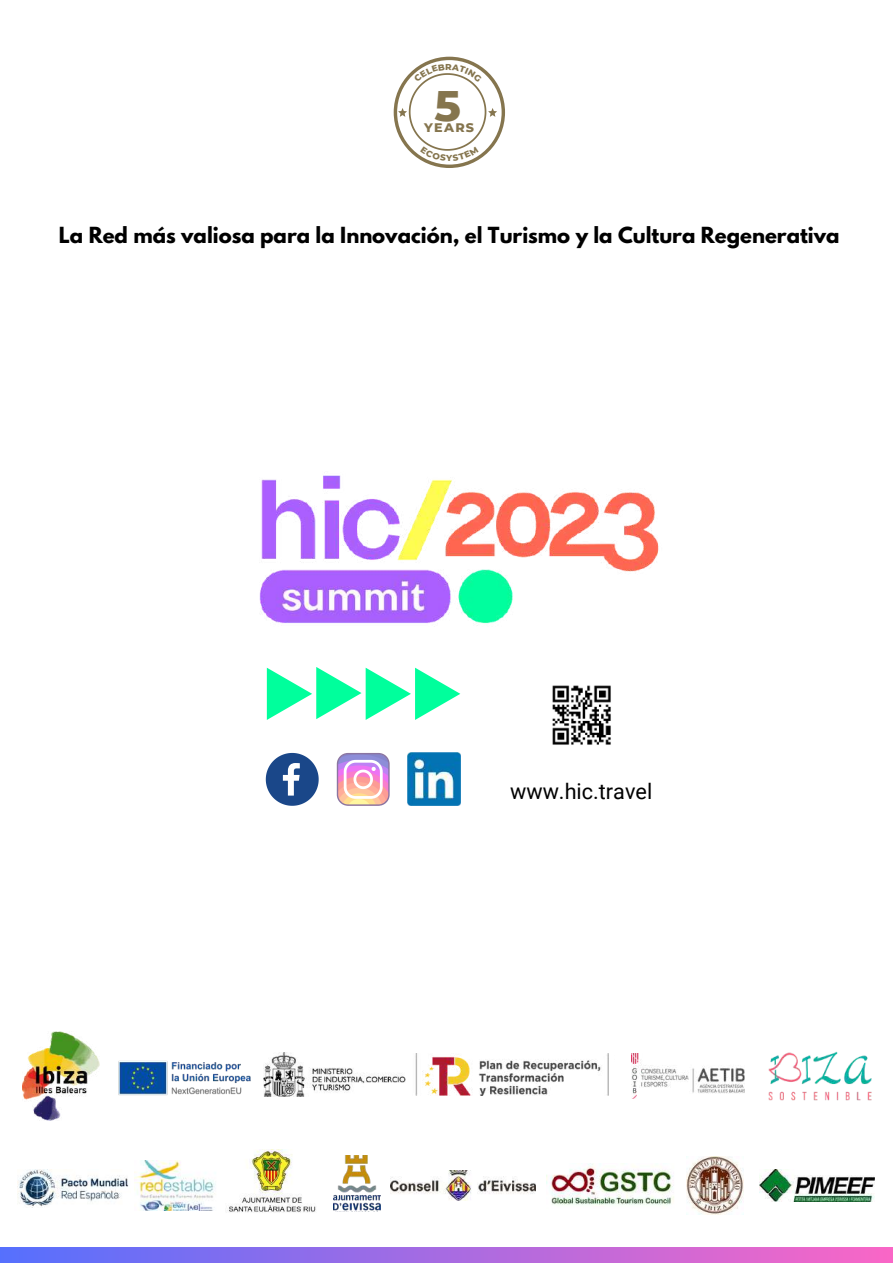
<style>
.page{position:relative;width:893px;height:1264px;background:#fff}
.page>*{position:absolute;margin:0;border:0;box-sizing:border-box;transform-origin:0 0}
.t1{font:800 43.5px "Montserrat";color:#85754e}
.t2{font:21.6px "Roboto";color:#000}
.t3{font:700 19.65px "League Spartan";color:#000}
.t4{font:800 12.75px "Montserrat";letter-spacing:.1em;color:#85754e}
.t5{font:800 8.85px "Montserrat";color:#85754e}
</style>
<div class="page">
<img style="left:259px;top:475px;width:400px;height:149px">
<div style="left:0;top:1246px;width:892px;height:16px;background:linear-gradient(to right,#5570fe,#f966c6)"></div>
<img style="left:552px;top:685px;width:59px;height:60px">
<img style="left:22px;top:1031px;width:78px;height:89px">
<img style="left:263px;top:1052px;width:142px;height:44px">
<img style="left:118px;top:1061px;width:133px;height:35px">
<img style="left:415px;top:1053px;width:194px;height:42px">
<img style="left:631px;top:1053px;width:105px;height:45px">
<img style="left:391px;top:1170px;width:145px;height:30px">
<img style="left:18px;top:1169px;width:111px;height:38px">
<img style="left:546px;top:1163px;width:128px;height:42px">
<img style="left:135px;top:1160px;width:81px;height:50px">
<img style="left:333px;top:1155px;width:47px;height:56px">
<img style="left:759px;top:1169px;width:115px;height:32px">
<img style="left:686px;top:1156px;width:57px;height:58px">
<img style="left:227px;top:1149px;width:89px;height:64px">
<svg style="left:267px;top:667px;width:193px;height:53px"></svg>
<svg style="left:266px;top:753px;width:52px;height:52px"></svg>
<svg style="left:337px;top:753px;width:52px;height:52px"></svg>
<img style="left:408px;top:753px;width:52px;height:52px">
<img style="left:736px;top:1051px;width:136px;height:50px">
<svg style="left:393px;top:57px;width:112px;height:111px"></svg>
<h1 class="t1" style="left:434px;top:79px;width:28px">5</h1>
<p class="t4" style="left:424px;top:119px;width:51px">YEARS</p>
<p class="t5" style="left:446px;top:152px;width:8px">Y</p>
<p class="t3" style="left:59px;top:226px;width:782px">La Red más valiosa para la Innovación, el Turismo y la Cultura Regenerativa</p>
<p class="t2" style="left:510px;top:778px;width:144px">www.hic.travel</p>
</div>
